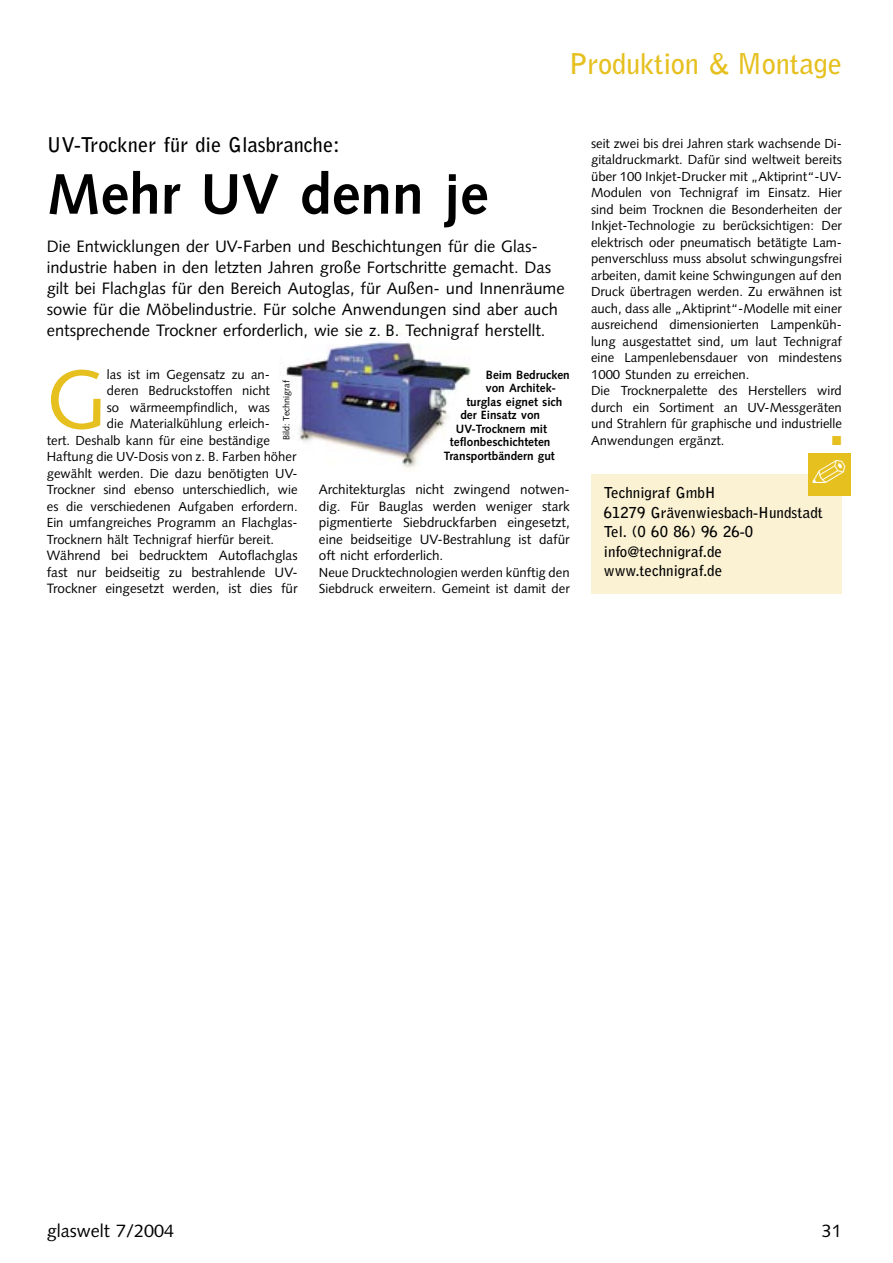
<style>
.page{position:relative;width:893px;height:1263px;background:#fff}
.page>*{position:absolute;margin:0;border:0;box-sizing:border-box;transform-origin:0 0}
.GW_Grundtext_mit_Initial{font:83.25px "Syntax";color:#e6c01f}
.GW_Headline_38p{font:700 57px "Syntax";color:#000}
.GW_Rubriken{font:700 28.5px "Bell Gothic";letter-spacing:-.01em;color:#e6c01f}
.GW_DZ_schwarz{font:700 20.25px "Bell Gothic";color:#000}
.t1{font:18px "Syntax";color:#000}
.GW_Vorspann_11_14{font:16.5px/21px "Syntax";color:#000}
.GW_Adresskasten{font:700 15px "Bell Gothic";color:#000}
.GW_Grundtext_8_75_11{font:13.5px/16.5px "Syntax";color:#000;text-align:justify}
.GW_Grundtext_8_75_11-2{font:13.2px/16.5px "Syntax";color:#000;text-align:justify}
.GW_Grundtext_mit_Initial-2{font:13.2px "Syntax";color:#000}
.GW_BU_8_9{font:700 12px "Syntax";color:#000}
.GW_Bildvermerk{font:9px "Syntax";color:#000}
</style>
<div class="page">
<img style="left:280px;top:333px;width:191px;height:135px">
<div style="left:591px;top:474px;width:251px;height:119px;background:#fbf2d4"></div>
<div style="left:808px;top:453px;width:42px;height:43px;background:#e6c01f"></div>
<p class="GW_Rubriken" style="left:569px;top:46px;width:275px">Produktion &amp; Montage</p>
<p class="GW_DZ_schwarz" style="left:47px;top:133px;width:295px">UV-Trockner für die Glasbranche:</p>
<p class="GW_Headline_38p" style="left:47px;top:161px;width:443px">Mehr UV denn je</p>
<p class="GW_Vorspann_11_14" style="left:47px;top:236px;width:519px">Die Entwicklungen der UV-Farben und Beschichtungen für die Glas&shy;industrie haben in den letzten Jahren große Fortschritte gemacht. Das gilt bei Flachglas für den Bereich Autoglas, für Außen- und Innenräume sowie für die Möbelindustrie. Für solche Anwendungen sind aber auch entsprechende Trockner erforderlich, wie sie z. B. Technigraf herstellt.</p>
<p class="GW_BU_8_9" style="left:486px;top:368px;width:85px">Beim Bedrucken</p>
<p class="GW_BU_8_9" style="left:486px;top:381px;width:72px">von Architek-</p>
<p class="GW_BU_8_9" style="left:466px;top:395px;width:98px">turglas eignet sich</p>
<p class="GW_BU_8_9" style="left:460px;top:408px;width:81px">der Einsatz von</p>
<p class="GW_BU_8_9" style="left:456px;top:422px;width:93px">UV-Trocknern mit</p>
<p class="GW_BU_8_9" style="left:450px;top:435px;width:102px">teflonbeschichteten</p>
<p class="GW_BU_8_9" style="left:444px;top:449px;width:113px">Transportbändern gut</p>
<p class="GW_Grundtext_mit_Initial" style="left:47px;top:350px;width:62px">G</p>
<p class="GW_Grundtext_mit_Initial-2" style="left:107px;top:366px;width:165px">las ist im Gegensatz zu an-</p>
<p class="GW_Bildvermerk" style="left:281px;top:440px;width:61px;rotate:-90deg">Bild: Technigraf</p>
<p class="GW_Grundtext_mit_Initial-2" style="left:107px;top:383px;width:165px">deren Bedruckstoffen nicht</p>
<p class="GW_Grundtext_mit_Initial-2" style="left:107px;top:399px;width:165px">so wärmeempfindlich, was</p>
<p class="GW_Grundtext_mit_Initial-2" style="left:107px;top:416px;width:165px">die Materialkühlung erleich-</p>
<p class="GW_Grundtext_mit_Initial-2" style="left:47px;top:432px;width:225px">tert. Deshalb kann für eine beständige</p>
<p class="GW_Grundtext_mit_Initial-2" style="left:47px;top:449px;width:251px">Haftung die UV-Dosis von z. B. Farben höher</p>
<p class="GW_Grundtext_mit_Initial-2" style="left:47px;top:465px;width:252px">gewählt werden. Die dazu benötigten UV-</p>
<p class="GW_Grundtext_mit_Initial-2" style="left:47px;top:482px;width:252px">Trockner sind ebenso unterschiedlich, wie</p>
<p class="GW_Grundtext_mit_Initial-2" style="left:47px;top:498px;width:252px">es die verschiedenen Aufgaben erfordern.</p>
<p class="GW_Grundtext_mit_Initial-2" style="left:47px;top:515px;width:252px">Ein umfangreiches Programm an Flachglas-</p>
<p class="GW_Grundtext_mit_Initial-2" style="left:47px;top:531px;width:229px">Trocknern hält Technigraf hierfür bereit.</p>
<p class="GW_Grundtext_8_75_11" style="left:47px;top:547px;width:252px">Während bei bedrucktem Autoflachglas fast nur beidseitig zu bestrahlende UV-Trockner eingesetzt werden, ist dies für</p>
<p class="GW_Grundtext_8_75_11" style="left:319px;top:481px;width:252px">Architekturglas nicht zwingend notwen&shy;dig. Für Bauglas werden weniger stark pigmentierte Siebdruckfarben eingesetzt, eine beidseitige UV-Bestrahlung ist dafür oft nicht erforderlich.</p>
<p class="GW_Grundtext_8_75_11-2" style="left:319px;top:564px;width:252px">Neue Drucktechnologien werden künftig den<br>Siebdruck erweitern. Gemeint ist damit der</p>
<p class="GW_Grundtext_8_75_11-2" style="left:591px;top:135px;width:252px">seit zwei bis drei Jahren stark wachsende Di&shy;gitaldruckmarkt. Dafür sind weltweit bereits über 100 Inkjet-Drucker mit „Aktiprint“-UV-Modulen von Technigraf im Einsatz. Hier sind beim Trocknen die Besonderheiten der Inkjet-Technologie zu berücksichtigen: Der elektrisch oder pneumatisch betätigte Lam&shy;penverschluss muss absolut schwingungsfrei arbeiten, damit keine Schwingungen auf den Druck übertragen werden. Zu erwähnen ist auch, dass alle „Aktiprint“-Modelle mit einer ausreichend dimensionierten Lampenküh&shy;lung ausgestattet sind, um laut Technigraf eine Lampenlebensdauer von mindestens 1000 Stunden zu erreichen.</p>
<p class="GW_Grundtext_8_75_11-2" style="left:591px;top:383px;width:252px">Die Trocknerpalette des Herstellers wird durch ein Sortiment an UV-Messgeräten und Strahlern für graphische und industrielle Anwendungen ergänzt.</p>
<p class="GW_Adresskasten" style="left:604px;top:484px;width:113px">Technigraf GmbH</p>
<p class="GW_Adresskasten" style="left:604px;top:503px;width:221px">61279 Grävenwiesbach-Hundstadt</p>
<p class="GW_Adresskasten" style="left:604px;top:523px;width:151px">Tel. (0 60 86) 96 26-0</p>
<p class="GW_Adresskasten" style="left:604px;top:542px;width:120px">info@technigraf.de</p>
<p class="GW_Adresskasten" style="left:604px;top:562px;width:120px">www.technigraf.de</p>
<p class="t1" style="left:47px;top:1220px;width:129px">glaswelt 7/2004</p>
<p class="t1" style="left:822px;top:1220px;width:22px">31</p>
</div>
